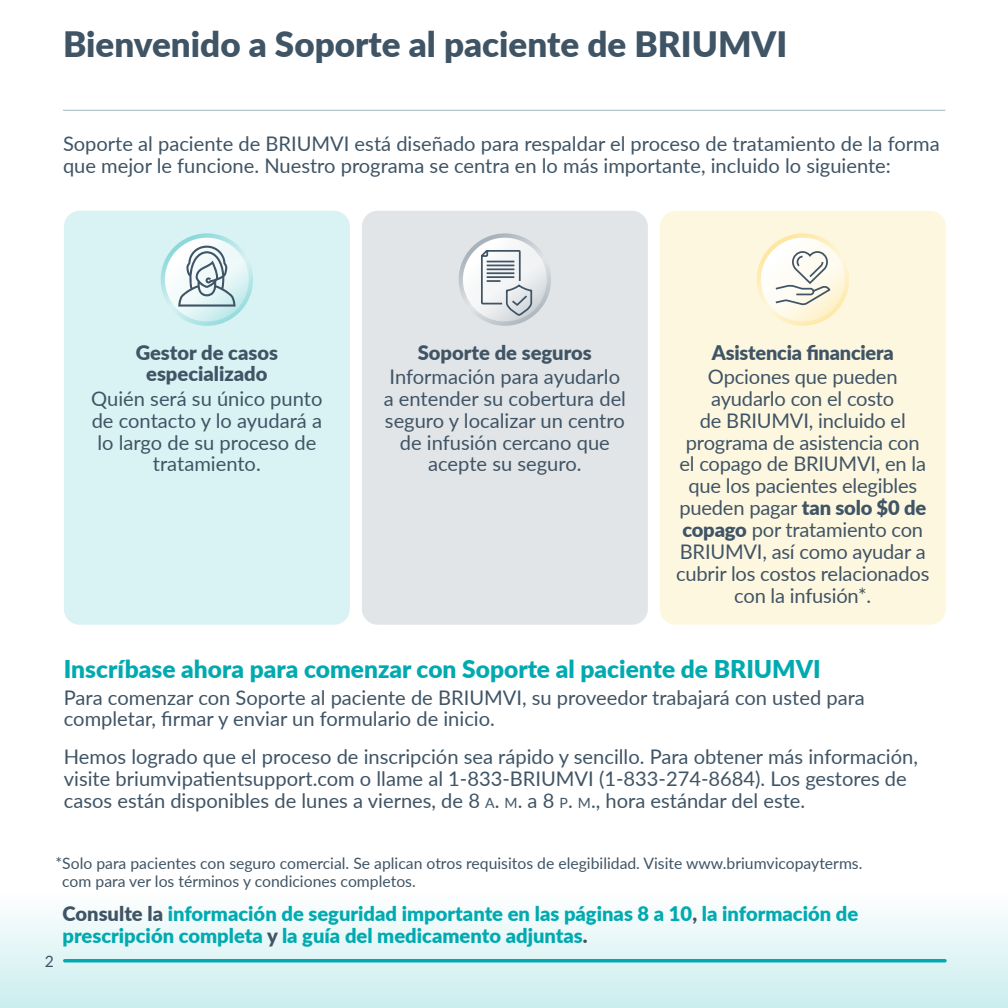
<style>
.page{position:relative;width:1008px;height:1008px;background:#fff}
.page>*{position:absolute;margin:0;border:0;box-sizing:border-box;transform-origin:0 0}
.Headlines{font:900 35px "Lato";color:#3f5465}
.Subheads{font:900 24.5px "Lato";color:#00aab0}
.Body_copy{font:20.12px/21.9px "Lato";color:#3f5465}
.t1{font:900 20.12px/21.9px "Lato";color:#00aab0}
.Body_copy-2{font:900 20.12px/21.9px "Lato";color:#3f5465;text-align:center}
.Body_copy-3{font:15.75px/17.5px "Lato";color:#3f5465}
.s1{font-weight:900}
.s2{font-size:14.17px}
.s3{font-style:inherit}
.s4{color:#3f5465}
</style>
<div class="page">
<div style="left:0;top:890px;width:1008px;height:118px;background:linear-gradient(to bottom,#fefefe,#c7eced)"></div>
<hr style="left:65px;top:959px;width:880px;height:3px;background:#00aab0">
<hr style="left:63px;top:110px;width:882px;height:1px;background:#9fb8c2">
<div style="left:660px;top:211px;width:286px;height:414px;background:#fef7e0;border-radius:16px"></div>
<svg style="left:757px;top:233px;width:92px;height:93px"></svg>
<svg style="left:761px;top:238px;width:84px;height:85px"></svg>
<div style="left:362px;top:211px;width:286px;height:414px;background:#e2e5e8;border-radius:16px"></div>
<svg style="left:459px;top:233px;width:92px;height:93px"></svg>
<svg style="left:463px;top:238px;width:84px;height:85px"></svg>
<div style="left:64px;top:211px;width:286px;height:414px;background:#d9f2f3;border-radius:16px"></div>
<svg style="left:161px;top:233px;width:92px;height:93px"></svg>
<svg style="left:165px;top:238px;width:84px;height:85px"></svg>
<p class="Headlines" style="left:63px;top:18px;width:726px">Bienvenido a Soporte al paciente de BRIUMVI</p>
<p class="Body_copy" style="left:63px;top:132px;width:878px">Soporte al paciente de BRIUMVI está diseñado para respaldar el proceso de tratamiento de la forma que mejor le funcione. Nuestro programa se centra en lo más importante, incluido lo siguiente:</p>
<p class="Body_copy-2" style="left:136px;top:340px;width:144px">Gestor de casos especializado</p>
<p class="Body_copy" style="left:91px;top:387px;width:233px;text-align:center">Quién será su único punto de contacto y lo ayudará a lo largo de su proceso de tratamiento.</p>
<p class="Body_copy-2" style="left:418px;top:340px;width:176px">Soporte de seguros</p>
<p class="Body_copy" style="left:384px;top:365px;width:244px;text-align:center">Información para ayudarlo a entender su cobertura del seguro y localizar un centro de infusión cercano que acepte su seguro.</p>
<p class="Body_copy-2" style="left:712px;top:340px;width:184px">Asistencia financiera</p>
<p class="Body_copy" style="left:676px;top:365px;width:255px;text-align:center">Opciones que pueden ayudarlo con el costo<br>de BRIUMVI, incluido el programa de asistencia con el copago de BRIUMVI, en la que los pacientes elegibles pueden pagar <span class="s1">tan solo $0 de copago</span> por tratamiento con<br>BRIUMVI, así como ayudar a cubrir los costos relacionados con la infusión*.</p>
<p class="Subheads" style="left:64px;top:650px;width:758px">Inscríbase ahora para comenzar con Soporte al paciente de BRIUMVI</p>
<p class="Body_copy" style="left:64px;top:685px;width:802px">Para comenzar con Soporte al paciente de BRIUMVI, su proveedor trabajará con usted para completar, firmar y enviar un formulario de inicio.</p>
<p class="Body_copy" style="left:64px;top:745px;width:856px">Hemos logrado que el proceso de inscripción sea rápido y sencillo. Para obtener más información, visite briumvipatientsupport.com o llame al 1-833-BRIUMVI (1-833-274-8684). Los gestores de casos están disponibles de lunes a viernes, de 8 <span class="s2">A</span><span class="s3">.</span> <span class="s2">M</span><span class="s3">.</span> a 8 <span class="s2">P</span><span class="s3">.</span> <span class="s2">M</span><span class="s3">.,</span> hora estándar del este.</p>
<p class="Body_copy-3" style="left:62px;top:854px;width:802px;text-indent:-7px">*Solo para pacientes con seguro comercial. Se aplican otros requisitos de elegibilidad. Visite www.briumvicopayterms. com para ver los términos y condiciones completos.</p>
<p class="Body_copy-3" style="left:45px;top:952px;width:11px">2</p>
<p class="t1" style="left:63px;top:902px;width:797px"><span class="s4">Consulte la</span> información de seguridad importante en las páginas 8 a 10<span class="s4">,</span> la información de prescripción completa <span class="s4">y</span> la guía del medicamento adjuntas<span class="s4">.</span></p>
</div>
